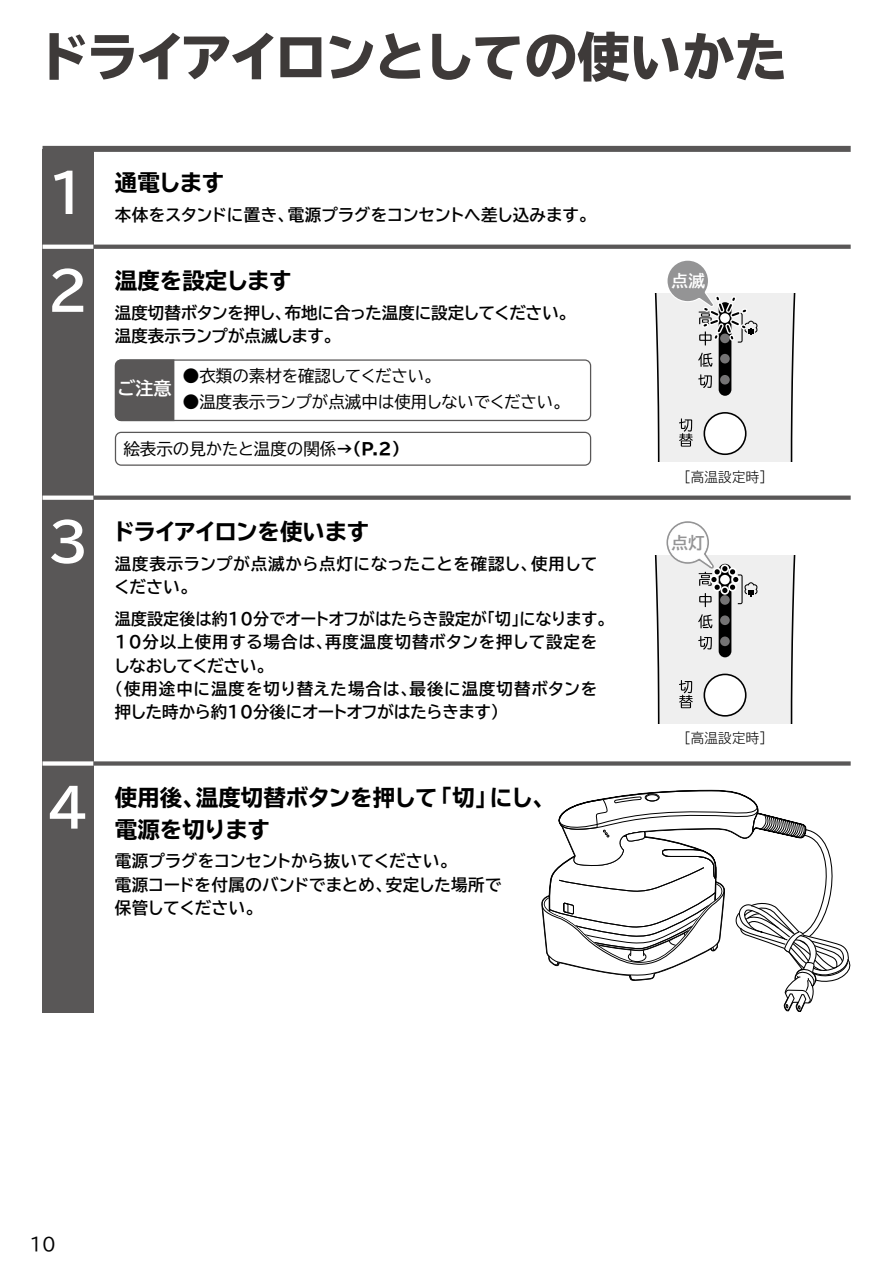
<style>
.page{position:relative;width:893px;height:1263px;background:#fff}
.page>*{position:absolute;margin:0;border:0;box-sizing:border-box;transform-origin:0 0}
.t1{font:800 52.5px "TBUD Go Std";letter-spacing:-.06em;color:#3e3a39}
.t2{font:700 52.5px/97.8px "TBUD Go Std";color:#fff}
.t3{font:700 expanded 22.5px/32px "TBUD Go Std";color:#000}
.t4{font:700 expanded 22.5px "TBUD Go Std";letter-spacing:-.06em;color:#000}
.t5{font:700 expanded 22.5px "TBUD Go Std";letter-spacing:-.02em;color:#000}
.t6{font:700 18px "TBUD Go Std";color:#fff}
.t7{font:18px "TBUD Go Std";color:#000}
.t8{font:700 16.5px/23.4px "TBUD Go Std";color:#000}
.t9{font:16.5px "TBUD Go Std";letter-spacing:-.01em;color:#000}
.t10{font:700 16.5px "TBUD Go Std";letter-spacing:.055em;color:#000}
.t11{font:700 16.5px/23.4px "TBUD Go Std";letter-spacing:.03em;color:#000}
.t12{font:700 16.5px "TBUD Go Std";letter-spacing:-.02em;color:#000}
.t13{font:700 16.5px "TBUD Go Std";letter-spacing:-.05em;color:#000}
.t14{font:700 16.5px "TBUD Go Std";color:#fff}
.t15{font:700 16.5px "TBUD Go Std";color:#949495}
.t16{font:300 13.5px "TBUD Go Std Super";letter-spacing:.015em;color:#000}
.s1{font-weight:700;font-stretch:expanded}
</style>
<div class="page">
<div style="left:43px;top:146px;width:808px;height:6px;background:#595757"></div>
<div style="left:43px;top:149px;width:51px;height:863px;background:#595757"></div>
<svg style="left:43px;top:245px;width:51px;height:4px"></svg>
<div style="left:43px;top:495px;width:51px;height:5px;background:#fff"></div>
<div style="left:43px;top:761px;width:51px;height:5px;background:#fff"></div>
<svg style="left:94px;top:245px;width:757px;height:4px;background:#5f5d5d"></svg>
<div style="left:94px;top:495px;width:757px;height:5px;background:#595757"></div>
<div style="left:94px;top:761px;width:757px;height:5px;background:#595757"></div>
<svg style="left:115px;top:432px;width:476px;height:34px"></svg>
<svg style="left:115px;top:359px;width:476px;height:62px"></svg>
<svg style="left:654px;top:260px;width:142px;height:201px"></svg>
<svg style="left:654px;top:521px;width:142px;height:202px"></svg>
<svg style="left:541px;top:790px;width:310px;height:222px"></svg>
<h1 class="t1" style="left:37px;top:28px;width:752px">ドライアイロンとしての使いかた</h1>
<h1 class="t2" style="left:47px;top:145px;width:43px">1<br>2</h1>
<h1 class="t2" style="left:47px;top:493px;width:43px">3</h1>
<h1 class="t2" style="left:47px;top:759px;width:43px">4</h1>
<h2 class="t5" style="left:115px;top:170px;width:111px">通電します</h2>
<p class="t8" style="left:115px;top:203px;width:482px">本体をスタンドに置き、電源プラグをコンセントへ差し込みます。</p>
<h2 class="t3" style="left:115px;top:265px;width:178px">温度を設定します</h2>
<p class="t8" style="left:115px;top:301px;width:462px">温度切替ボタンを押し、布地に合った温度に設定してください。温度表示ランプが点滅します。</p>
<p class="t6" style="left:117px;top:373px;width:56px">ご注意</p>
<p class="t9" style="left:183px;top:363px;width:259px">●衣類の素材を確認してください。</p>
<p class="t9" style="left:183px;top:388px;width:389px">●温度表示ランプが点滅中は使用しないでください。</p>
<p class="t9" style="left:123px;top:435px;width:286px">絵表示の見かたと温度の関係<span class="s1">→（P.2）</span></p>
<h2 class="t4" style="left:112px;top:519px;width:259px">ドライアイロンを使います</h2>
<p class="t11" style="left:114px;top:552px;width:485px">温度表示ランプが点滅から点灯になったことを確認し、使用してください。</p>
<p class="t8" style="left:115px;top:607px;width:500px">温度設定後は約10分でオートオフがはたらき設定が「切」になります。</p>
<p class="t10" style="left:115px;top:629px;width:484px">10分以上使用する場合は、再度温度切替ボタンを押して設定を</p>
<p class="t13" style="left:114px;top:652px;width:161px">しなおしてください。</p>
<p class="t10" style="left:107px;top:675px;width:492px">（使用途中に温度を切り替えた場合は、最後に温度切替ボタンを</p>
<p class="t12" style="left:115px;top:699px;width:394px">押した時から約10分後にオートオフがはたらきます）</p>
<h2 class="t3" style="left:115px;top:782px;width:441px">使用後、温度切替ボタンを押して「切」にし、電源を切ります</h2>
<p class="t8" style="left:115px;top:850px;width:388px">電源プラグをコンセントから抜いてください。<br>電源コードを付属のバンドでまとめ、安定した場所で保管してください。</p>
<p class="t14" style="left:671px;top:267px;width:35px">点滅</p>
<p class="t16" style="left:677px;top:466px;width:97px">［高温設定時］</p>
<p class="t15" style="left:671px;top:529px;width:35px">点灯</p>
<p class="t16" style="left:677px;top:727px;width:97px">［高温設定時］</p>
<p class="t7" style="left:29px;top:1229px;width:28px">10</p>
</div>
